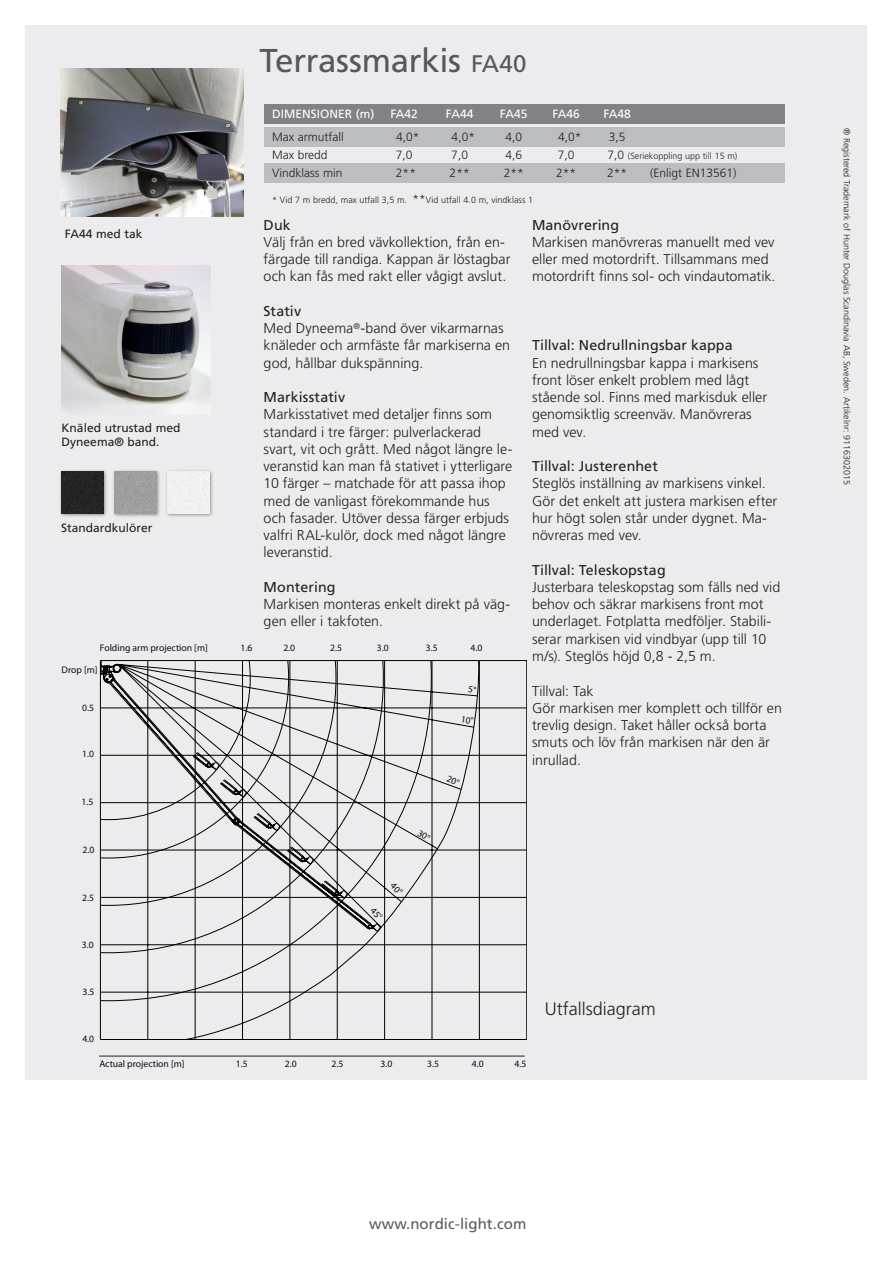
<style>
.page{position:relative;width:893px;height:1263px;background:#fff}
.page>*{position:absolute;margin:0;border:0;box-sizing:border-box;transform-origin:0 0}
.t1{font:33px "Frutiger LT Std";letter-spacing:-.01em;color:#57585a}
.t2{font:300 18px "Frutiger LT Std";color:#231f20}
.t3{font:15px "Frutiger LT Std";letter-spacing:.005em;color:#57585a}
.t4{font:300 14.25px/17.2px "Frutiger LT Std";color:#231f20}
.t5{font:14.25px "Frutiger LT Std";letter-spacing:.005em;color:#231f20}
.t6{font:300 12px "Frutiger LT Std";color:#231f20}
.t7{font:12px "Frutiger LT Std";color:#231f20}
.t8{font:12px "Frutiger LT Std";color:#fff}
.t9{font:9.6px "Helvetica";color:#0e0b10}
.t10{font:300 9px "Frutiger LT Std";color:#231f20}
.s1{font-size:24px}
.s2{font-size:12px}
</style>
<div class="page">
<div style="left:26px;top:26px;width:841px;height:1054px;background:#ececee"></div>
<div style="left:264px;top:128px;width:520px;height:19px;background:#bcbdc0"></div>
<div style="left:264px;top:104px;width:520px;height:19px;background:#808285"></div>
<div style="left:264px;top:164px;width:520px;height:19px;background:#bcbdc0"></div>
<img style="left:62px;top:265px;width:149px;height:149px">
<div style="left:59px;top:469px;width:48px;height:49px;background:#231f20;opacity:.5"></div>
<div style="left:62px;top:472px;width:41px;height:41px;background:#252525"></div>
<div style="left:112px;top:469px;width:49px;height:49px;background:#231f20;opacity:.5"></div>
<div style="left:115px;top:472px;width:41px;height:41px;background:#9f9f9f"></div>
<div style="left:166px;top:469px;width:48px;height:49px;background:#231f20;opacity:.5"></div>
<img style="left:168px;top:472px;width:41px;height:41px">
<svg style="left:347px;top:660px;width:180px;height:380px"></svg>
<svg style="left:100px;top:660px;width:247px;height:380px"></svg>
<hr style="left:99px;top:1056px;width:426px;height:1px;background:#231f20">
<img style="left:61px;top:68px;width:182px;height:149px">
<svg style="left:461px;top:716px;width:13px;height:7px"></svg>
<svg style="left:446px;top:775px;width:14px;height:10px"></svg>
<svg style="left:417px;top:829px;width:14px;height:11px"></svg>
<svg style="left:468px;top:686px;width:8px;height:7px"></svg>
<svg style="left:390px;top:882px;width:13px;height:11px"></svg>
<svg style="left:370px;top:907px;width:13px;height:11px"></svg>
<p class="t1" style="left:259px;top:41px;width:269px">Terrassmarkis <span class="s1">FA40</span></p>
<p class="t8" style="left:272px;top:107px;width:104px">DIMENSIONER (m)</p>
<p class="t8" style="left:390px;top:107px;width:29px">FA42</p>
<p class="t8" style="left:446px;top:107px;width:29px">FA44</p>
<p class="t8" style="left:500px;top:107px;width:29px">FA45</p>
<p class="t8" style="left:552px;top:107px;width:29px">FA46</p>
<p class="t8" style="left:603px;top:107px;width:29px">FA48</p>
<p class="t6" style="left:272px;top:130px;width:73px">Max armutfall</p>
<p class="t6" style="left:396px;top:130px;width:25px">4,0*</p>
<p class="t6" style="left:452px;top:130px;width:25px">4,0*</p>
<p class="t6" style="left:505px;top:130px;width:18px">4,0</p>
<p class="t6" style="left:558px;top:130px;width:25px">4,0*</p>
<p class="t6" style="left:609px;top:130px;width:18px">3,5</p>
<p class="t6" style="left:272px;top:148px;width:57px">Max bredd</p>
<p class="t6" style="left:396px;top:148px;width:18px">7,0</p>
<p class="t6" style="left:451px;top:148px;width:18px">7,0</p>
<p class="t6" style="left:505px;top:148px;width:18px">4,6</p>
<p class="t6" style="left:558px;top:148px;width:18px">7,0</p>
<p class="t10" style="left:608px;top:151px;width:131px"><span class="s2">7,0</span> (Seriekoppling upp till 15 m)</p>
<p class="t6" style="left:272px;top:166px;width:72px">Vindklass min</p>
<p class="t6" style="left:396px;top:166px;width:22px">2**</p>
<p class="t6" style="left:450px;top:166px;width:22px">2**</p>
<p class="t6" style="left:504px;top:166px;width:22px">2**</p>
<p class="t6" style="left:556px;top:166px;width:22px">2**</p>
<p class="t6" style="left:607px;top:166px;width:22px">2**</p>
<p class="t6" style="left:650px;top:166px;width:88px">(Enligt EN13561)</p>
<p class="t10" style="left:272px;top:195px;width:263px">* Vid 7 m bredd, max utfall 3,5 m. <span class="s2">**</span>Vid utfall 4.0 m, vindklass 1</p>
<p class="t7" style="left:65px;top:226px;width:79px">FA44 med tak</p>
<p class="t7" style="left:62px;top:421px;width:120px">Knäled utrustad med</p>
<p class="t7" style="left:62px;top:435px;width:99px">Dyneema® band.</p>
<p class="t7" style="left:61px;top:521px;width:93px">Standardkulörer</p>
<p class="t5" style="left:264px;top:216px;width:29px">Duk</p>
<p class="t4" style="left:264px;top:234px;width:248px">Välj från en bred vävkollektion, från en&shy;färgade till randiga. Kappan är löstagbar och kan fås med rakt eller vågigt avslut.</p>
<p class="t5" style="left:264px;top:303px;width:39px">Stativ</p>
<p class="t4" style="left:264px;top:320px;width:248px">Med Dyneema<sup>®</sup>-band över vikarmarnas knäleder och armfäste får markiserna en god, hållbar dukspänning.</p>
<p class="t5" style="left:264px;top:389px;width:83px">Markisstativ</p>
<p class="t4" style="left:264px;top:406px;width:250px">Markisstativet med detaljer finns som standard i tre färger: pulverlackerad svart, vit och grått. Med något längre le&shy;veranstid kan man få stativet i ytterligare 10 färger – matchade för att passa ihop med de vanligast förekommande hus och fasader. Utöver dessa färger erbjuds valfri RAL-kulör, dock med något längre leveranstid.</p>
<p class="t5" style="left:264px;top:579px;width:74px">Montering</p>
<p class="t4" style="left:264px;top:596px;width:248px">Markisen monteras enkelt direkt på väg&shy;gen eller i takfoten.</p>
<p class="t9" style="left:100px;top:641px;width:109px">Folding arm projection [m]</p>
<p class="t9" style="left:241px;top:641px;width:13px">1.6</p>
<p class="t9" style="left:283px;top:641px;width:13px">2.0</p>
<p class="t9" style="left:330px;top:641px;width:13px">2.5</p>
<p class="t9" style="left:377px;top:641px;width:13px">3.0</p>
<p class="t9" style="left:426px;top:641px;width:13px">3.5</p>
<p class="t9" style="left:470px;top:641px;width:13px">4.0</p>
<p class="t9" style="left:62px;top:664px;width:38px">Drop [m]</p>
<p class="t9" style="left:82px;top:702px;width:13px">0.5</p>
<p class="t9" style="left:82px;top:748px;width:13px">1.0</p>
<p class="t9" style="left:82px;top:796px;width:13px">1.5</p>
<p class="t9" style="left:83px;top:844px;width:13px">2.0</p>
<p class="t9" style="left:82px;top:891px;width:13px">2.5</p>
<p class="t9" style="left:82px;top:938px;width:13px">3.0</p>
<p class="t9" style="left:83px;top:986px;width:13px">3.5</p>
<p class="t9" style="left:82px;top:1033px;width:13px">4.0</p>
<p class="t5" style="left:532px;top:216px;width:89px">Manövrering</p>
<p class="t4" style="left:532px;top:234px;width:245px">Markisen manövreras manuellt med vev eller med motordrift. Tillsammans med motordrift finns sol- och vindautomatik.</p>
<p class="t5" style="left:532px;top:337px;width:202px">Tillval: Nedrullningsbar kappa</p>
<p class="t4" style="left:532px;top:354px;width:237px">En nedrullningsbar kappa i markisens front löser enkelt problem med lågt stående sol. Finns med markisduk eller genomsiktlig screenväv. Manövreras med vev.</p>
<p class="t5" style="left:532px;top:458px;width:127px">Tillval: Justerenhet</p>
<p class="t4" style="left:532px;top:475px;width:247px">Steglös inställning av markisens vinkel.<br>Gör det enkelt att justera markisen efter hur högt solen står under dygnet. Ma&shy;növreras med vev.</p>
<p class="t5" style="left:532px;top:561px;width:135px">Tillval: Teleskopstag</p>
<p class="t4" style="left:532px;top:579px;width:250px">Justerbara teleskopstag som fälls ned vid behov och säkrar markisens front mot underlaget. Fotplatta medföljer. Stabili&shy;serar markisen vid vindbyar (upp till 10 m/s). Steglös höjd 0,8 - 2,5 m.</p>
<p class="t4" style="left:532px;top:682px;width:63px">Tillval: Tak</p>
<p class="t4" style="left:532px;top:699px;width:251px">Gör markisen mer komplett och tillför en trevlig design. Taket håller också borta smuts och löv från markisen när den är inrullad.</p>
<p class="t2" style="left:545px;top:999px;width:112px">Utfallsdiagram</p>
<p class="t9" style="left:100px;top:1057px;width:87px">Actual projection [m]</p>
<p class="t9" style="left:236px;top:1057px;width:13px">1.5</p>
<p class="t9" style="left:285px;top:1057px;width:13px">2.0</p>
<p class="t9" style="left:332px;top:1057px;width:13px">2.5</p>
<p class="t9" style="left:380px;top:1057px;width:13px">3.0</p>
<p class="t9" style="left:427px;top:1057px;width:13px">3.5</p>
<p class="t9" style="left:472px;top:1057px;width:13px">4.0</p>
<p class="t9" style="left:515px;top:1057px;width:13px">4.5</p>
<p class="t3" style="left:369px;top:1214px;width:159px">www.nordic-light.com</p>
<p class="t10" style="left:852px;top:128px;width:359px;rotate:90deg">® Registered Trademark of Hunter Douglas Scandinavia AB, Sweden. Artikelnr: 9116302015</p>
</div>
